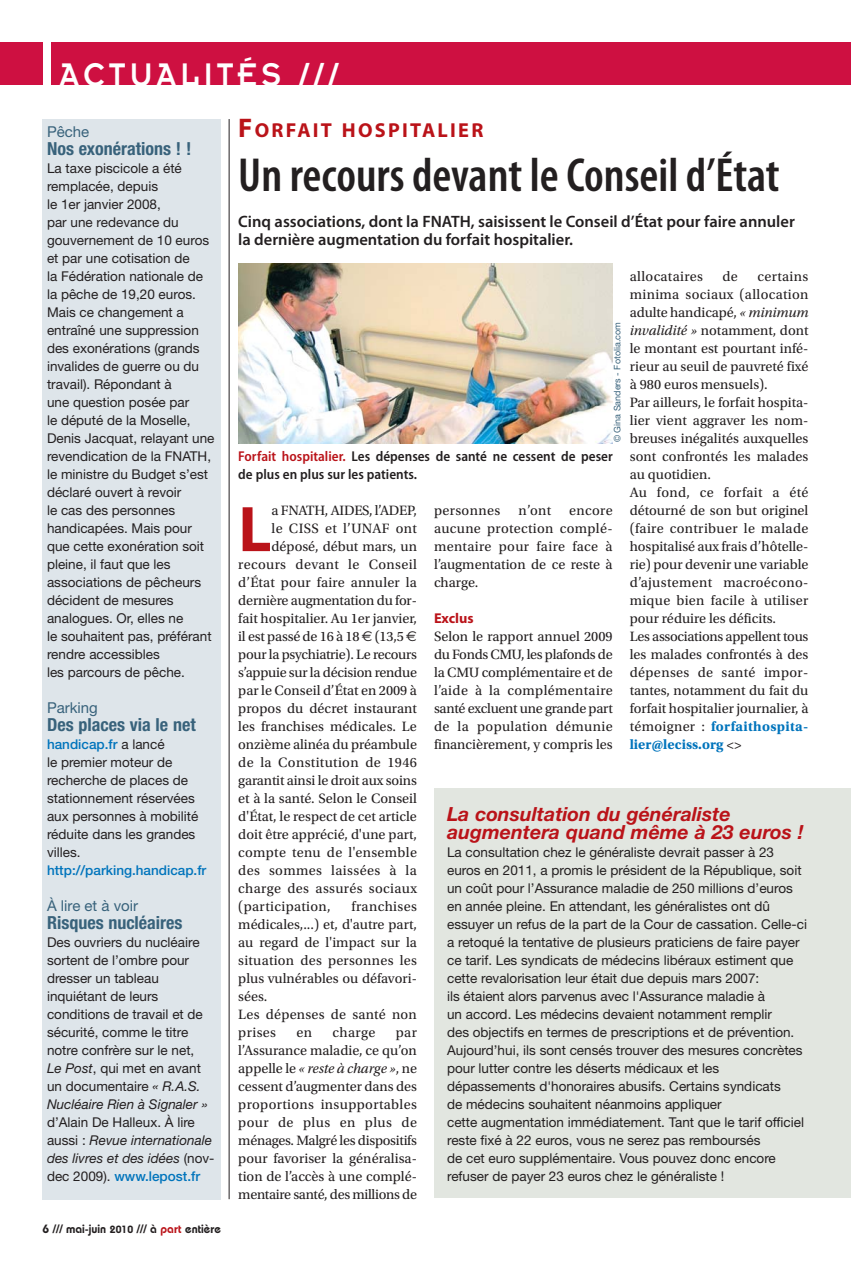
<style>
.page{position:relative;width:851px;height:1263px;background:#fff}
.page>*{position:absolute;margin:0;border:0;box-sizing:border-box;transform-origin:0 0}
.t1{font:700 65.1px "Myriad Pro";color:#ba1319}
.t2{font:600 condensed 48px "Myriad Pro";color:#231f20}
.t3{font:36px "Insignia LT Std";letter-spacing:.125em;color:#fff;scale:.9 1}
.t4{font:700 20.25px "Myriad Pro";letter-spacing:.11em;color:#ba1319}
.t5{font:italic 700 19.5px/18px "Helvetica Neue LT Std";color:#ba1319}
.t6{font:700 condensed 18px "Helvetica Neue LT Std";color:#38627b}
.t7{font:600 16.5px/18px "Myriad Pro";color:#231f20}
.t8{font:15px "Helvetica Neue LT Std";color:#38627b}
.t9{font:14.25px/18px "Utopia Std";color:#231f20;text-align:justify}
.t10{font:14.25px "Utopia Std";letter-spacing:.025em;color:#231f20}
.t11{font:600 semi-condensed 14.25px/18px "Myriad Pro";color:#231f20}
.t12{font:14.25px "Utopia Std";letter-spacing:-.02em;color:#231f20}
.t13{font:14.25px "Utopia Std";letter-spacing:.02em;color:#231f20}
.t14{font:700 14.25px "Myriad Pro";color:#ba1319}
.t15{font:13.5px/18px "Helvetica Neue LT Std";color:#231f20}
.t16{font:500 13.5px "Helvetica Neue LT Std";color:#0074bc}
.t17{font:600 12px "Bauhaus Std";color:#231f20}
.t18{font:9px "Helvetica Neue LT Std";color:#38627b}
.s1{font-weight:500;color:#0074bc}
.s2{font-style:italic}
.s3{font-size:27px}
.s4{font-weight:700;color:#0074bc}
.s5{color:#ba1319}
.s6{font-family:"Euro Sans"}
.s7{font-size:10.5px}
</style>
<div class="page">
<img style="left:238px;top:263px;width:374px;height:180px">
<div style="left:434px;top:788px;width:416px;height:410px;background:#e2e6e0"></div>
<div style="left:0;top:43px;width:43px;height:42px;background:#ce1041"></div>
<div style="left:51px;top:43px;width:799px;height:42px;background:#ce1041"></div>
<div style="left:43px;top:119px;width:178px;height:1080px;background:#dee5ea"></div>
<hr style="left:229px;top:119px;width:1px;height:1080px;background:#231f20">
<h3 class="t3" style="left:60px;top:64px;width:312px">ACTUALITÉS ///</h3>
<p class="t8" style="left:47px;top:126px;width:44px">Pêche</p>
<h3 class="t6" style="left:47px;top:142px;width:146px">Nos exonérations ! !</h3>
<p class="t15" style="left:47px;top:161px;width:169px">La taxe piscicole a été remplacée, depuis<br>le 1er janvier 2008,<br>par une redevance du gouvernement de 10 euros et par une cotisation de<br>la Fédération nationale de la pêche de 19,20 euros.<br>Mais ce changement a entraîné une suppression des exonérations (grands invalides de guerre ou du travail). Répondant à<br>une question posée par<br>le député de la Moselle,<br>Denis Jacquat, relayant une revendication de la FNATH, le ministre du Budget s’est déclaré ouvert à revoir<br>le cas des personnes handicapées. Mais pour que cette exonération soit pleine, il faut que les associations de pêcheurs décident de mesures analogues. Or, elles ne<br>le souhaitent pas, préférant rendre accessibles<br>les parcours de pêche.</p>
<p class="t8" style="left:47px;top:702px;width:52px">Parking</p>
<h3 class="t6" style="left:47px;top:718px;width:150px">Des places via le net</h3>
<p class="t15" style="left:47px;top:737px;width:153px"><span class="s1">handicap.fr</span> a lancé<br>le premier moteur de recherche de places de stationnement réservées aux personnes à mobilité réduite dans les grandes villes.</p>
<p class="t16" style="left:47px;top:865px;width:161px">http://parking.handicap.fr</p>
<p class="t8" style="left:47px;top:900px;width:93px">À lire et à voir</p>
<h3 class="t6" style="left:47px;top:916px;width:137px">Risques nucléaires</h3>
<p class="t15" style="left:47px;top:935px;width:162px">Des ouvriers du nucléaire sortent de l’ombre pour dresser un tableau inquiétant de leurs conditions de travail et de sécurité, comme le titre notre confrère sur le net,<br><span class="s2">Le Post</span>, qui met en avant un documentaire <span class="s2">« R.A.S.<br>Nucléaire Rien à Signaler »</span></p>
<p class="t15" style="left:47px;top:1115px;width:169px">d’Alain De Halleux. À lire aussi : <span class="s2">Revue internationale des livres et des idées</span> (nov&shy;dec 2009). <span class="s1">www.lepost.fr</span></p>
<h3 class="t4" style="left:238px;top:123px;width:246px"><span class="s3">F</span>ORFAIT HOSPITALIER</h3>
<h2 class="t2" style="left:238px;top:158px;width:542px">Un recours devant le Conseil d’État</h2>
<p class="t7" style="left:238px;top:214px;width:558px">Cinq associations, dont la FNATH, saisissent le Conseil d’État pour faire annuler la dernière augmentation du forfait hospitalier.</p>
<p class="t10" style="left:629px;top:271px;width:75px">allocataires</p>
<p class="t9" style="left:722px;top:269px;width:17px">de</p>
<p class="t9" style="left:629px;top:269px;width:180px;text-align:left;text-indent:128px">certains minima sociaux (allocation adulte handicapé, <span class="s2">« minimum invalidité »</span> notamment, dont le montant est pourtant infé&shy;rieur au seuil de pauvreté fixé à 980 euros mensuels).<br>Par ailleurs, le forfait hospita&shy;lier vient aggraver les nom&shy;breuses inégalités auxquelles sont confrontés les malades au quotidien.<br>Au fond, ce forfait a été détourné de son but originel (faire contribuer le malade hospitalisé aux frais d’hôtelle&shy;rie) pour devenir une variable d’ajustement macroécono&shy;mique bien facile à utiliser pour réduire les déficits.<br>Les associations appellent tous les malades confrontés à des dépenses de santé impor&shy;tantes, notamment du fait du forfait hospitalier journalier, à témoigner : <span class="s4">forfaithospita&shy;lier@leciss.org</span> &lt;&gt;</p>
<p class="t18" style="left:614px;top:442px;width:122px;rotate:-90deg">© Gina Sanders - Fotolia.com</p>
<p class="t11" style="left:238px;top:448px;width:376px"><span class="s5">Forfait hospitalier.</span> Les dépenses de santé ne cessent de peser de plus en plus sur les patients.</p>
<h1 class="t1" style="left:238px;top:505px;width:35px">L</h1>
<p class="t12" style="left:271px;top:505px;width:147px">a FNATH, AIDES, l’ADEP,</p>
<p class="t10" style="left:434px;top:505px;width:68px">personnes</p>
<p class="t9" style="left:518px;top:503px;width:34px">n’ont</p>
<p class="t9" style="left:434px;top:503px;width:180px;text-indent:135px">encore aucune protection complé&shy;mentaire pour faire face à l’augmentation de ce reste à charge.</p>
<p class="t14" style="left:434px;top:613px;width:41px">Exclus</p>
<p class="t9" style="left:434px;top:629px;width:180px">Selon le rapport annuel 2009 du Fonds CMU, les plafonds de la CMU complémentaire et de l’aide à la complémentaire santé excluent une grande part de la population démunie financièrement, y compris les</p>
<p class="t10" style="left:271px;top:523px;width:147px">le CISS et l’UNAF ont</p>
<p class="t9" style="left:271px;top:539px;width:147px">déposé, début mars, un</p>
<p class="t10" style="left:238px;top:559px;width:180px">recours devant le Conseil</p>
<p class="t9" style="left:238px;top:575px;width:180px">d’État pour faire annuler la</p>
<p class="t9" style="left:238px;top:593px;width:180px">dernière augmentation du for-</p>
<p class="t9" style="left:238px;top:611px;width:180px">fait hospitalier. Au 1er janvier,</p>
<p class="t9" style="left:238px;top:629px;width:180px">il est passé de 16 à 18 <span class="s6">€</span> (13,5 <span class="s6">€</span></p>
<p class="t12" style="left:238px;top:649px;width:180px">pour la psychiatrie). Le recours</p>
<p class="t12" style="left:238px;top:667px;width:180px">s’appuie sur la décision rendue</p>
<p class="t9" style="left:238px;top:683px;width:180px">par le Conseil d’État en 2009 à</p>
<p class="t9" style="left:238px;top:701px;width:180px">propos du décret instaurant</p>
<p class="t9" style="left:238px;top:719px;width:180px">les franchises médicales. Le</p>
<p class="t9" style="left:238px;top:737px;width:180px">onzième alinéa du préambule</p>
<p class="t10" style="left:238px;top:757px;width:180px">de la Constitution de 1946</p>
<p class="t9" style="left:238px;top:773px;width:180px">garantit ainsi le droit aux soins</p>
<p class="t9" style="left:238px;top:791px;width:180px">et à la santé. Selon le Conseil</p>
<p class="t9" style="left:238px;top:809px;width:180px">d'État, le respect de cet article</p>
<p class="t9" style="left:238px;top:827px;width:180px">doit être apprécié, d'une part,</p>
<p class="t13" style="left:238px;top:847px;width:180px">compte tenu de l'ensemble</p>
<p class="t10" style="left:238px;top:865px;width:180px">des sommes laissées à la</p>
<p class="t10" style="left:238px;top:883px;width:180px">charge des assurés sociaux</p>
<p class="t10" style="left:238px;top:901px;width:94px">(participation,</p>
<h3 class="t5" style="left:447px;top:807px;width:358px">La consultation du généraliste augmentera quand même à 23 euros !</h3>
<p class="t15" style="left:447px;top:845px;width:361px">La consultation chez le généraliste devrait passer à 23 euros en 2011, a promis le président de la République, soit un coût pour l’Assurance maladie de 250 millions d’euros en année pleine. En attendant, les généralistes ont dû essuyer un refus de la part de la Cour de cassation. Celle-ci a retoqué la tentative de plusieurs praticiens de faire payer ce tarif. Les syndicats de médecins libéraux estiment que cette revalorisation leur était due depuis mars 2007:<br>ils étaient alors parvenus avec l'Assurance maladie à<br>un accord. Les médecins devaient notamment remplir<br>des objectifs en termes de prescriptions et de prévention.<br>Aujourd’hui, ils sont censés trouver des mesures concrètes pour lutter contre les déserts médicaux et les dépassements d'honoraires abusifs. Certains syndicats<br>de médecins souhaitent néanmoins appliquer<br>cette augmentation immédiatement. Tant que le tarif officiel reste fixé à 22 euros, vous ne serez pas remboursés<br>de cet euro supplémentaire. Vous pouvez donc encore refuser de payer 23 euros chez le généraliste !</p>
<p class="t9" style="left:238px;top:899px;width:180px;text-align:left;text-indent:113px">franchises médicales,...) et, d'autre part, au regard de l'impact sur la situation des personnes les plus vulnérables ou défavori&shy;sées.<br>Les dépenses de santé non prises</p>
<p class="t9" style="left:296px;top:1025px;width:17px">en</p>
<p class="t9" style="left:332px;top:1025px;width:44px">charge</p>
<p class="t9" style="left:238px;top:1025px;width:180px;text-indent:157px">par l’Assurance maladie, ce qu’on appelle le <span class="s2">« reste à charge »</span>, ne cessent d’augmenter dans des proportions insupportables pour de plus en plus de ménages. Malgré les dispositifs pour favoriser la généralisa&shy;tion de l’accès à une complé&shy;mentaire santé, des millions de</p>
<p class="t17" style="left:43px;top:1222px;width:180px">6 /// mai-juin <span class="s7">2010</span> /// à <span class="s5">part</span> entière</p>
</div>
